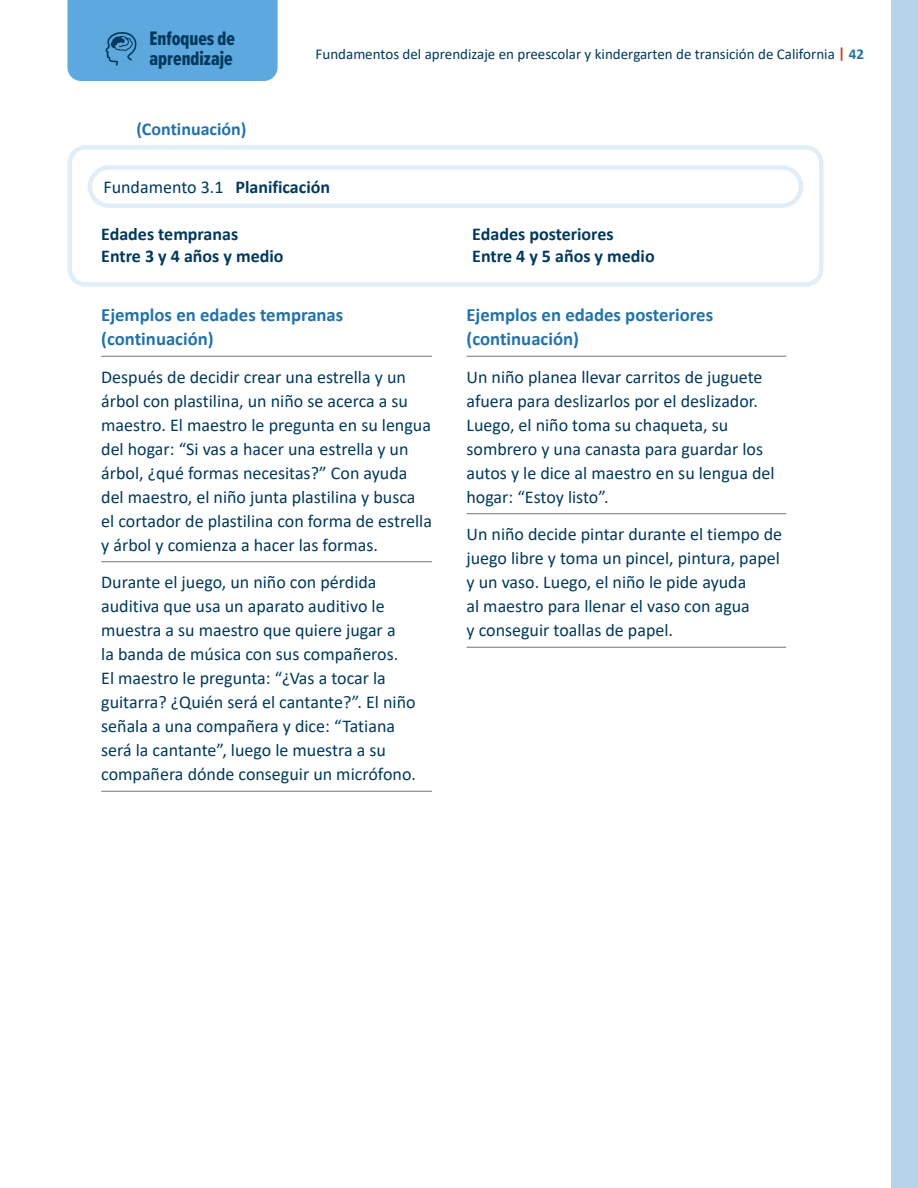
<style>
.page{position:relative;width:918px;height:1188px;background:#fff}
.page>*{position:absolute;margin:0;border:0;box-sizing:border-box;transform-origin:0 0}
.t1{font:20.25px/20.2px "Proxima Nova Ex Cn Extrabld";color:#00395c}
.t2{font:700 18.75px/24px "Calibri";color:#2272a8}
.t3{font:18px/24px "Calibri";color:#00395c}
.t4{font:700 18px/22.5px "Calibri";color:#00395c}
.t5{font:700 18px "Calibri";color:#2272a8}
.t6{font:15px "Calibri";color:#00395c}
.s1{font-weight:700;color:#cf3d1d}
.s2{font-weight:700;color:#2272a8}
.s3{font-weight:700}
</style>
<div class="page">
<div style="left:68px;top:0;width:210px;height:81px;background:#5da8de"></div>
<div style="left:891px;top:0;width:27px;height:1188px;background:#b7d2eb"></div>
<div style="left:68px;top:145px;width:756px;height:142px;border:4px solid #e1edf7;border-radius:16px"></div>
<div style="left:88px;top:165px;width:715px;height:43px;border:4px solid #e1edf7;border-radius:19px"></div>
<hr style="left:101px;top:356px;width:331px;height:1px;background:#737373">
<hr style="left:101px;top:561px;width:331px;height:1px;background:#737373">
<hr style="left:101px;top:791px;width:331px;height:1px;background:#737373">
<hr style="left:467px;top:356px;width:319px;height:1px;background:#737373">
<hr style="left:467px;top:513px;width:319px;height:1px;background:#737373">
<hr style="left:467px;top:647px;width:319px;height:1px;background:#737373">
<p class="t1" style="left:150px;top:28px;width:87px">Enfoques de aprendizaje</p>
<p class="t5" style="left:136px;top:116px;width:112px">(Continuación)</p>
<p class="t6" style="left:316px;top:43px;width:550px">Fundamentos del aprendizaje en preescolar y kindergarten de transición de California <span class="s1">|</span> <span class="s2">42</span></p>
<p class="t3" style="left:103px;top:174px;width:228px">Fundamento 3.1 <span class="s3">Planificación</span></p>
<p class="t4" style="left:101px;top:222px;width:184px">Edades tempranas<br>Entre 3 y 4 años y medio</p>
<p class="t4" style="left:472px;top:222px;width:184px">Edades posteriores<br>Entre 4 y 5 años y medio</p>
<p class="t2" style="left:101px;top:303px;width:244px">Ejemplos en edades tempranas (continuación)</p>
<p class="t3" style="left:101px;top:364px;width:332px">Después de decidir crear una estrella y un árbol con plastilina, un niño se acerca a su maestro. El maestro le pregunta en su lengua del hogar: “Si vas a hacer una estrella y un árbol, ¿qué formas necesitas?” Con ayuda del maestro, el niño junta plastilina y busca el cortador de plastilina con forma de estrella y árbol y comienza a hacer las formas.</p>
<p class="t3" style="left:101px;top:570px;width:316px">Durante el juego, un niño con pérdida auditiva que usa un aparato auditivo le muestra a su maestro que quiere jugar a<br>la banda de música con sus compañeros.<br>El maestro le pregunta: “¿Vas a tocar la guitarra? ¿Quién será el cantante?”. El niño señala a una compañera y dice: “Tatiana será la cantante”, luego le muestra a su compañera dónde conseguir un micrófono.</p>
<p class="t2" style="left:467px;top:303px;width:248px">Ejemplos en edades posteriores (continuación)</p>
<p class="t3" style="left:467px;top:364px;width:310px">Un niño planea llevar carritos de juguete afuera para deslizarlos por el deslizador.<br>Luego, el niño toma su chaqueta, su sombrero y una canasta para guardar los autos y le dice al maestro en su lengua del hogar: “Estoy listo”.</p>
<p class="t3" style="left:467px;top:522px;width:317px">Un niño decide pintar durante el tiempo de juego libre y toma un pincel, pintura, papel y un vaso. Luego, el niño le pide ayuda<br>al maestro para llenar el vaso con agua<br>y conseguir toallas de papel.</p>
</div>
